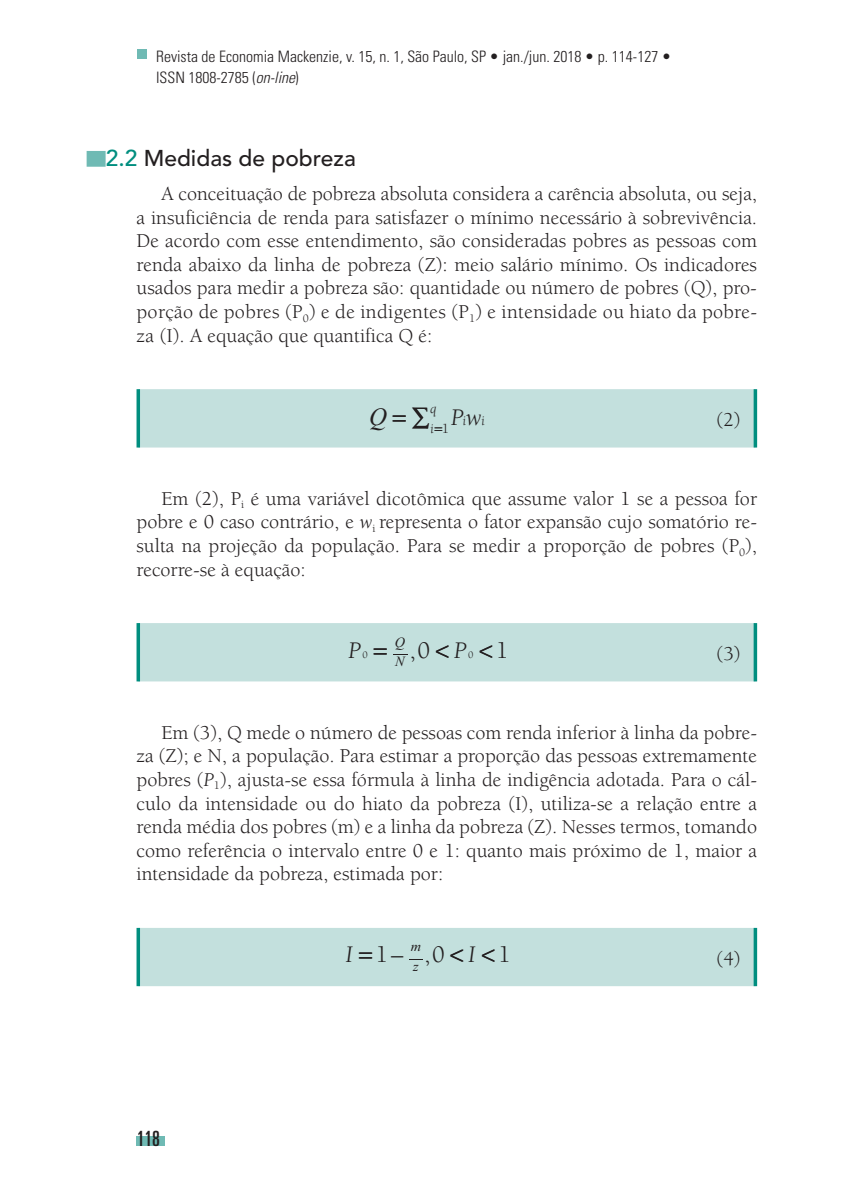
<style>
.page{position:relative;width:844px;height:1191px;background:#fff}
.page>*{position:absolute;margin:0;border:0;box-sizing:border-box;transform-origin:0 0}
.t1{font:italic 24.5px "Berkeley";color:#231f20}
.t2{font:24.5px "Berkeley";color:#231f20}
.t3{font:italic 24.5px "Times New Roman";color:#231f20}
.t4{font:500 22.75px "Avenir";color:#231f20}
.t5{font:ultra-condensed 21px "Univers";color:#231f20}
.t6{font:20.12px/23.6px "Berkeley";color:#231f20;text-align:justify}
.t7{font:300 condensed 15.75px/21px "Univers";color:#231f20}
.t8{font:italic 14.17px/19.8px "Times New Roman";color:#231f20}
.t9{font:italic 14.17px "Berkeley";color:#231f20}
.t10{font:14.17px "Berkeley";color:#231f20}
.t11{font:10.33px "Berkeley";color:#231f20}
.s1{font-style:italic}
.s2{color:#008e7f}
.s3{font-size:14.17px}
</style>
<div class="page">
<div style="left:137px;top:1136px;width:28px;height:9px;background:#6fbab4"></div>
<div style="left:137px;top:50px;width:9px;height:9px;background:#6fbab4"></div>
<svg style="left:136px;top:389px;width:2px;height:58px"></svg>
<hr style="left:753px;top:389px;width:4px;height:58px;background:#008e7f">
<svg style="left:136px;top:623px;width:2px;height:58px"></svg>
<hr style="left:753px;top:623px;width:4px;height:58px;background:#008e7f">
<svg style="left:136px;top:928px;width:2px;height:58px"></svg>
<hr style="left:753px;top:928px;width:4px;height:58px;background:#008e7f">
<div style="left:138px;top:389px;width:617px;height:58px;background:#c3e0dd"></div>
<div style="left:138px;top:623px;width:617px;height:58px;background:#c3e0dd"></div>
<div style="left:138px;top:928px;width:616px;height:58px;background:#c3e0dd"></div>
<p class="t7" style="left:156px;top:46px;width:516px">Revista de Economia Mackenzie, v. 15, n. 1, São Paulo, SP • jan./jun. 2018 • p. 114-127 •<br>ISSN 1808-2785 (<span class="s1">on-line</span>)</p>
<p class="t4" style="left:87px;top:145px;width:270px"><sup>*</sup><span class="s2">2.2</span> Medidas de pobreza</p>
<p class="t6" style="left:136px;top:182px;width:622px;text-indent:25px">A conceituação de pobreza absoluta considera a carência absoluta, ou seja, a insuficiência de renda para satisfazer o mínimo necessário à sobrevivência.<br>De acordo com esse entendimento, são consideradas pobres as pessoas com renda abaixo da linha de pobreza (Z): meio salário mínimo. Os indicadores usados para medir a pobreza são: quantidade ou número de pobres (Q), pro&shy;porção de pobres (P<sub>0</sub>) e de indigentes (P<sub>1</sub>) e intensidade ou hiato da pobre&shy;za (I). A equação que quantifica Q é:</p>
<p class="t3" style="left:369px;top:400px;width:19px">Q</p>
<p class="t9" style="left:430px;top:401px;width:8px">q</p>
<p class="t1" style="left:411px;top:405px;width:75px">∑ Pw<span class="s3">i i</span></p>
<p class="t10" style="left:442px;top:421px;width:9px">1</p>
<p class="t6" style="left:716px;top:408px;width:25px">(2)</p>
<p class="t9" style="left:430px;top:421px;width:5px">i</p>
<p class="t6" style="left:136px;top:487px;width:622px;text-indent:25px">Em (2), P<sub>i</sub> é uma variável dicotômica que assume valor 1 se a pessoa for pobre e 0 caso contrário, e <span class="s1">w</span><sub>i</sub> representa o fator expansão cujo somatório re&shy;sulta na projeção da população. Para se medir a proporção de pobres (P<sub>0</sub>), recorre-se à equação:</p>
<p class="t8" style="left:395px;top:631px;width:12px">Q<br>N</p>
<p class="t6" style="left:716px;top:642px;width:25px">(3)</p>
<p class="t2" style="left:409px;top:637px;width:22px">,0</p>
<p class="t2" style="left:495px;top:637px;width:14px">1</p>
<p class="t1" style="left:348px;top:637px;width:14px">P</p>
<p class="t1" style="left:453px;top:637px;width:14px">P</p>
<p class="t11" style="left:362px;top:649px;width:7px">0</p>
<p class="t11" style="left:468px;top:649px;width:7px">0</p>
<p class="t6" style="left:136px;top:721px;width:622px;text-indent:25px">Em (3), Q mede o número de pessoas com renda inferior à linha da pobre&shy;za (Z); e N, a população. Para estimar a proporção das pessoas extremamente pobres (<span class="s1">P</span><sub>1</sub>), ajusta-se essa fórmula à linha de indigência adotada. Para o cál&shy;culo da intensidade ou do hiato da pobreza (I), utiliza-se a relação entre a renda média dos pobres (m) e a linha da pobreza (Z). Nesses termos, tomando como referência o intervalo entre 0 e 1: quanto mais próximo de 1, maior a intensidade da pobreza, estimada por:</p>
<p class="t5" style="left:137px;top:1126px;width:25px">118</p>
<p class="t8" style="left:411px;top:936px;width:12px">m z</p>
<p class="t6" style="left:716px;top:946px;width:25px">(4)</p>
<p class="t2" style="left:375px;top:941px;width:71px">1– ,0</p>
<p class="t2" style="left:498px;top:941px;width:14px">1</p>
<p class="t1" style="left:345px;top:942px;width:9px">I</p>
<p class="t1" style="left:468px;top:942px;width:9px">I</p>
</div>
